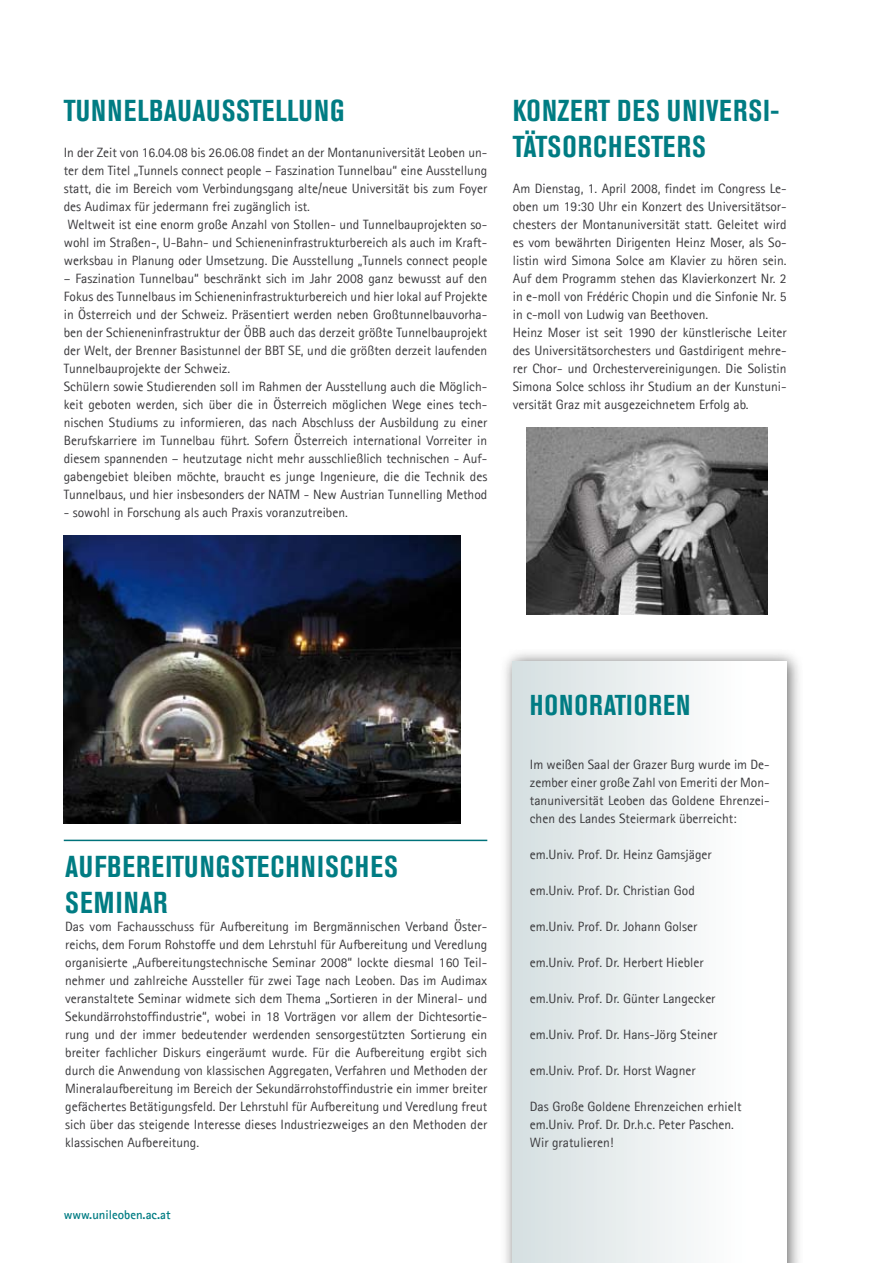
<style>
.page{position:relative;width:893px;height:1263px;background:#fff}
.page>*{position:absolute;margin:0;border:0;box-sizing:border-box;transform-origin:0 0}
.t1{font:700 condensed 30px/36px "Akzidenz Grotesk BE";letter-spacing:.035em;color:#007c83}
.t2{font:700 condensed 28.5px "Akzidenz Grotesk BE";letter-spacing:.035em;color:#007c83}
.t3{font:13.5px/18px "Agfa Rotis Sans Serif";color:#3b3a3d}
.t4{font:700 12.75px "Agfa Rotis Sans Serif";color:#007c83}
</style>
<div class="page">
<hr style="left:64px;top:840px;width:423px;height:1px;background:#00727a">
<div style="left:501px;top:649px;width:302px;height:614px;background:#000;opacity:.6"></div>
<div style="left:513px;top:661px;width:274px;height:602px;background:linear-gradient(to right,#d6e0e2,#fff)"></div>
<img style="left:526px;top:427px;width:242px;height:188px">
<img style="left:64px;top:535px;width:397px;height:288px">
<h1 class="t1" style="left:64px;top:93px;width:282px">TUNNELBAUAUSSTELLUNG</h1>
<p class="t3" style="left:64px;top:143px;width:425px">In der Zeit von 16.04.08 bis 26.06.08 findet an der Montanuniversität Leoben un&shy;ter dem Titel „Tunnels connect people – Faszination Tunnelbau“ eine Ausstellung statt, die im Bereich vom Verbindungsgang alte/neue Universität bis zum Foyer des Audimax für jedermann frei zugänglich ist.<br>Weltweit ist eine enorm große Anzahl von Stollen- und Tunnelbauprojekten so&shy;wohl im Straßen-, U-Bahn- und Schieneninfrastrukturbereich als auch im Kraft&shy;werksbau in Planung oder Umsetzung. Die Ausstellung „Tunnels connect people</p>
<p class="t3" style="left:64px;top:269px;width:425px">– Faszination Tunnelbau“ beschränkt sich im Jahr 2008 ganz bewusst auf den Fokus des Tunnelbaus im Schieneninfrastrukturbereich und hier lokal auf Projekte in Österreich und der Schweiz. Präsentiert werden neben Großtunnelbauvorha&shy;ben der Schieneninfrastruktur der ÖBB auch das derzeit größte Tunnelbauprojekt der Welt, der Brenner Basistunnel der BBT SE, und die größten derzeit laufenden Tunnelbauprojekte der Schweiz.<br>Schülern sowie Studierenden soll im Rahmen der Ausstellung auch die Möglich&shy;keit geboten werden, sich über die in Österreich möglichen Wege eines tech&shy;nischen Studiums zu informieren, das nach Abschluss der Ausbildung zu einer Berufskarriere im Tunnelbau führt. Sofern Österreich international Vorreiter in diesem spannenden – heutzutage nicht mehr ausschließlich technischen - Auf&shy;gabengebiet bleiben möchte, braucht es junge Ingenieure, die die Technik des Tunnelbaus, und hier insbesonders der NATM - New Austrian Tunnelling Method</p>
<p class="t3" style="left:64px;top:503px;width:286px">- sowohl in Forschung als auch Praxis voranzutreiben.</p>
<h1 class="t1" style="left:513px;top:93px;width:268px">KONZERT DES UNIVERSI-<br>TÄTSORCHESTERS</h1>
<p class="t3" style="left:513px;top:179px;width:275px">Am Dienstag, 1. April 2008, findet im Congress Le&shy;oben um 19:30 Uhr ein Konzert des Universitätsor&shy;chesters der Montanuniversität statt. Geleitet wird es vom bewährten Dirigenten Heinz Moser, als So&shy;listin wird Simona Solce am Klavier zu hören sein.<br>Auf dem Programm stehen das Klavierkonzert Nr. 2 in e-moll von Frédéric Chopin und die Sinfonie Nr. 5 in c-moll von Ludwig van Beethoven.<br>Heinz Moser ist seit 1990 der künstlerische Leiter des Universitätsorchesters und Gastdirigent mehre&shy;rer Chor- und Orchestervereinigungen. Die Solistin Simona Solce schloss ihr Studium an der Kunstuni&shy;versität Graz mit ausgezeichnetem Erfolg ab.</p>
<h1 class="t1" style="left:65px;top:849px;width:334px">AUFBEREITUNGSTECHNISCHES<br>SEMINAR</h1>
<p class="t3" style="left:65px;top:917px;width:424px;text-align:justify">Das vom Fachausschuss für Aufbereitung im Bergmännischen Verband Öster&shy;reichs, dem Forum Rohstoffe und dem Lehrstuhl für Aufbereitung und Veredlung organisierte „Aufbereitungstechnische Seminar 2008“ lockte diesmal 160 Teil&shy;nehmer und zahlreiche Aussteller für zwei Tage nach Leoben. Das im Audimax veranstaltete Seminar widmete sich dem Thema „Sortieren in der Mineral- und Sekundärrohstoffindustrie“, wobei in 18 Vorträgen vor allem der Dichtesortie&shy;rung und der immer bedeutender werdenden sensorgestützten Sortierung ein breiter fachlicher Diskurs eingeräumt wurde. Für die Aufbereitung ergibt sich durch die Anwendung von klassischen Aggregaten, Verfahren und Methoden der Mineralaufbereitung im Bereich der Sekundärrohstoffindustrie ein immer breiter gefächertes Betätigungsfeld. Der Lehrstuhl für Aufbereitung und Veredlung freut sich über das steigende Interesse dieses Industriezweiges an den Methoden der klassischen Aufbereitung.</p>
<p class="t4" style="left:64px;top:1207px;width:108px">www.unileoben.ac.at</p>
<h2 class="t2" style="left:530px;top:689px;width:162px">HONORATIOREN</h2>
<p class="t3" style="left:530px;top:755px;width:241px;text-align:justify">Im weißen Saal der Grazer Burg wurde im De&shy;zember einer große Zahl von Emeriti der Mon&shy;tanuniversität Leoben das Goldene Ehrenzei&shy;chen des Landes Steiermark überreicht:</p>
<p class="t3" style="left:530px;top:845px;width:183px">em.Univ. Prof. Dr. Heinz Gamsjäger</p>
<p class="t3" style="left:530px;top:881px;width:166px">em.Univ. Prof. Dr. Christian God</p>
<p class="t3" style="left:530px;top:917px;width:169px">em.Univ. Prof. Dr. Johann Golser</p>
<p class="t3" style="left:530px;top:953px;width:175px">em.Univ. Prof. Dr. Herbert Hiebler</p>
<p class="t3" style="left:530px;top:989px;width:187px">em.Univ. Prof. Dr. Günter Langecker</p>
<p class="t3" style="left:530px;top:1025px;width:189px">em.Univ. Prof. Dr. Hans-Jörg Steiner</p>
<p class="t3" style="left:530px;top:1061px;width:167px">em.Univ. Prof. Dr. Horst Wagner</p>
<p class="t3" style="left:530px;top:1097px;width:213px">Das Große Goldene Ehrenzeichen erhielt em.Univ. Prof. Dr. Dr.h.c. Peter Paschen.<br>Wir gratulieren!</p>
</div>
